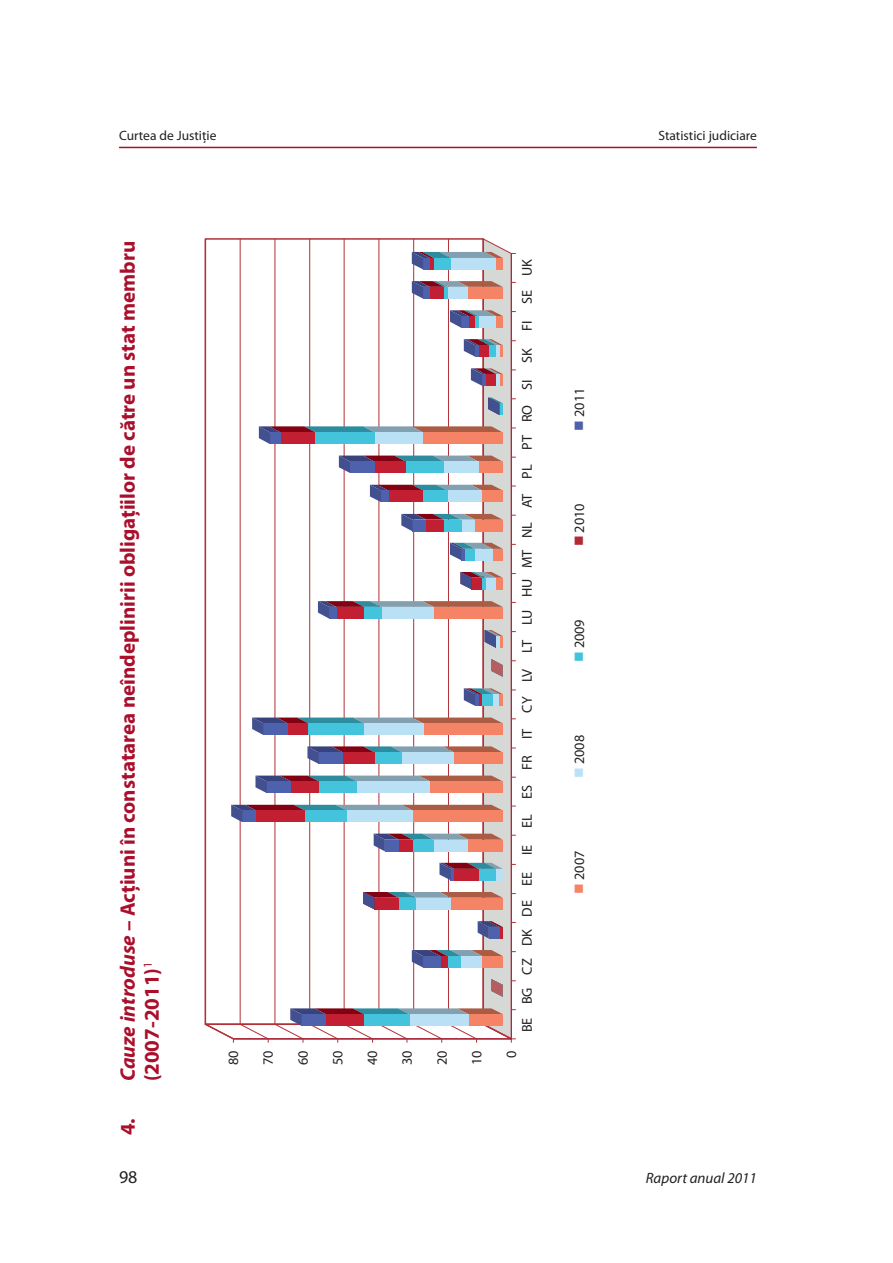
<style>
.page{position:relative;width:893px;height:1263px;background:#fff}
.page>*{position:absolute;margin:0;border:0;box-sizing:border-box;transform-origin:0 0}
.t1{font:700 21px/24px "Myriad Pro";color:#aa0f2b}
.t2{font:18px "Myriad Pro";color:#231f20}
.t3{font:italic 15px "Myriad Pro";color:#231f20}
.t4{font:14.25px "Myriad Pro";color:#231f20}
.t5{font:13.5px "Myriad Pro";color:#231f20}
.s1{font-style:italic}
.s2{color:#5060ac}
.s3{color:#b32a33}
.s4{color:#42c3dc}
.s5{color:#b9e1f7}
.s6{color:#f48465}
</style>
<div class="page">
<hr style="left:119px;top:147px;width:638px;height:1px;background:#aa0f2b">
<svg style="left:205px;top:238px;width:311px;height:805px"></svg>
<p class="t5" style="left:119px;top:127px;width:99px">Curtea de Justiție</p>
<p class="t5" style="left:658px;top:127px;width:100px">Statistici judiciare</p>
<h1 class="t1" style="left:116px;top:1081px;width:842px;text-indent:-54px;rotate:-90deg">4. <span class="s1">Cauze introduse</span> – Acţiuni în constatarea neîndeplinirii obligaţiilor de către un stat membru (2007-2011)<sup>1</sup></h1>
<p class="t4" style="left:518px;top:1032px;width:774px;rotate:-90deg">BE BG CZ DK DE EE IE EL ES FR IT CY LV LT LU HU MT NL AT PL PT RO SI SK FI SE UK</p>
<p class="t4" style="left:225px;top:1065px;width:16px;rotate:-90deg">80</p>
<p class="t4" style="left:259px;top:1065px;width:16px;rotate:-90deg">70</p>
<p class="t4" style="left:294px;top:1065px;width:16px;rotate:-90deg">60</p>
<p class="t4" style="left:329px;top:1065px;width:16px;rotate:-90deg">50</p>
<p class="t4" style="left:364px;top:1065px;width:16px;rotate:-90deg">40</p>
<p class="t4" style="left:398px;top:1065px;width:16px;rotate:-90deg">30</p>
<p class="t4" style="left:433px;top:1065px;width:16px;rotate:-90deg">20</p>
<p class="t4" style="left:468px;top:1065px;width:16px;rotate:-90deg">10</p>
<p class="t4" style="left:503px;top:1058px;width:9px;rotate:-90deg">0</p>
<p class="t4" style="left:571px;top:430px;width:44px;rotate:-90deg"><span class="s2">■</span> 2011</p>
<p class="t4" style="left:571px;top:546px;width:44px;rotate:-90deg"><span class="s3">■</span> 2010</p>
<p class="t4" style="left:571px;top:662px;width:44px;rotate:-90deg"><span class="s4">■</span> 2009</p>
<p class="t4" style="left:571px;top:778px;width:44px;rotate:-90deg"><span class="s5">■</span> 2008</p>
<p class="t4" style="left:571px;top:894px;width:44px;rotate:-90deg"><span class="s6">■</span> 2007</p>
<p class="t2" style="left:119px;top:1166px;width:20px">98</p>
<p class="t3" style="left:646px;top:1168px;width:113px">Raport anual 2011</p>
</div>
